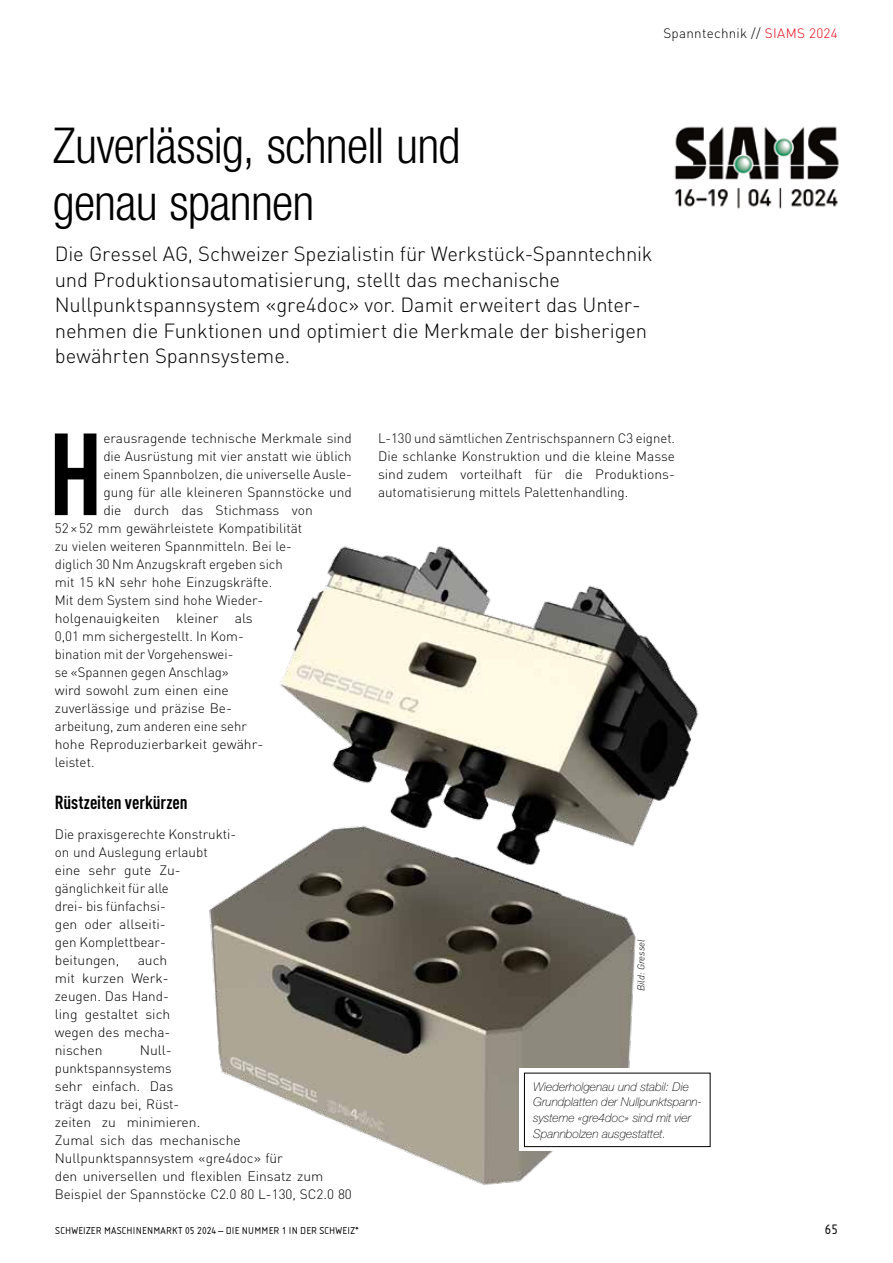
<style>
.page{position:relative;width:893px;height:1263px;background:#fff}
.page>*{position:absolute;margin:0;border:0;box-sizing:border-box;transform-origin:0 0}
.t1{font:700 condensed 114.6px "DIN Pro";color:#000}
.t2{font:300 condensed 49.5px/57px "Helvetica Neue LT Std";letter-spacing:-.015em;color:#000}
.t3{font:300 20.25px/25.5px "DIN Pro";letter-spacing:-.005em;color:#000}
.t4{font:700 condensed 18.75px "DIN Pro";color:#000}
.t5{font:14.25px "Isonorm Pro";color:#000}
.t6{font:300 13.5px/18px "DIN Pro";color:#000}
.t7{font:300 13.5px "DIN Pro";letter-spacing:.02em;color:#000}
.t8{font:italic 100 12px/15.8px "Helvetica Neue LT Std";color:#000}
.t9{font:10.5px "Isonorm Pro";letter-spacing:.02em;color:#000}
.t10{font:italic 300 9.75px "DIN Pro";color:#000}
.s1{color:#e30613}
</style>
<div class="page">
<img style="left:209px;top:546px;width:490px;height:639px">
<div style="left:520px;top:1068px;width:195px;height:83px;background:#fff"></div>
<div style="left:524px;top:1073px;width:186px;height:74px;border:1px solid #000"></div>
<img style="left:674px;top:126px;width:165px;height:83px">
<p class="t7" style="left:663px;top:24px;width:176px">Spanntechnik // <span class="s1">SIAMS 2024</span></p>
<h2 class="t2" style="left:53px;top:117px;width:409px">Zuverlässig, schnell und genau spannen</h2>
<p class="t3" style="left:55px;top:240px;width:599px">Die Gressel AG, Schweizer Spezialistin für Werkstück-Spanntechnik und Produktionsautomatisierung, stellt das mechanische Nullpunktspannsystem «gre4doc» vor. Damit erweitert das Unter&shy;nehmen die Funktionen und optimiert die Merkmale der bisherigen bewährten Spannsysteme.</p>
<h1 class="t1" style="left:48px;top:388px;width:57px">H</h1>
<p class="t6" style="left:103px;top:429px;width:250px">erausragende technische Merkmale sind</p>
<p class="t6" style="left:103px;top:447px;width:250px">die Ausrüstung mit vier anstatt wie üblich</p>
<p class="t6" style="left:103px;top:465px;width:250px">einem Spannbolzen, die universelle Ausle-</p>
<p class="t6" style="left:103px;top:483px;width:250px">gung für alle kleineren Spannstöcke und</p>
<p class="t6" style="left:103px;top:501px;width:211px">die durch das Stichmass von</p>
<p class="t6" style="left:55px;top:519px;width:249px">52×52 mm gewährleistete Kompatibilität</p>
<p class="t6" style="left:55px;top:537px;width:239px">zu vielen weiteren Spannmitteln. Bei le-</p>
<p class="t6" style="left:55px;top:555px;width:230px">diglich 30 Nm Anzugskraft ergeben sich</p>
<p class="t6" style="left:55px;top:573px;width:219px">mit 15 kN sehr hohe Einzugskräfte.</p>
<p class="t6" style="left:55px;top:591px;width:210px">Mit dem System sind hohe Wieder-</p>
<p class="t6" style="left:55px;top:609px;width:199px">holgenauigkeiten kleiner als</p>
<p class="t6" style="left:55px;top:627px;width:190px">0,01 mm sichergestellt. In Kom-</p>
<p class="t6" style="left:55px;top:645px;width:180px">bination mit der Vorgehenswei-</p>
<p class="t6" style="left:55px;top:663px;width:176px">se «Spannen gegen Anschlag»</p>
<p class="t6" style="left:55px;top:681px;width:176px">wird sowohl zum einen eine</p>
<p class="t6" style="left:55px;top:699px;width:179px">zuverlässige und präzise Be-</p>
<p class="t6" style="left:55px;top:717px;width:194px">arbeitung, zum anderen eine sehr</p>
<p class="t6" style="left:55px;top:735px;width:210px">hohe Reproduzierbarkeit gewähr-</p>
<p class="t6" style="left:55px;top:753px;width:41px">leistet.</p>
<h3 class="t4" style="left:55px;top:788px;width:134px">Rüstzeiten verkürzen</h3>
<p class="t6" style="left:55px;top:825px;width:183px">Die praxisgerechte Konstrukti&shy;on und Auslegung erlaubt eine sehr gute Zu&shy;gänglichkeit für alle<br>drei- bis fünfachsi-<br>gen oder allseiti-<br>gen Komplettbear-<br>beitungen,</p>
<p class="t6" style="left:55px;top:951px;width:117px;text-indent:83px">auch mit kurzen Werk&shy;zeugen. Das Hand&shy;ling gestaltet sich wegen des mecha&shy;nischen</p>
<p class="t6" style="left:55px;top:1041px;width:299px;text-indent:85px">Null-<br>punktspannsystems<br>sehr einfach. Das<br>trägt dazu bei, Rüst-<br>zeiten zu minimieren.<br>Zumal sich das mechanische<br>Nullpunktspannsystem «gre4doc» für<br>den universellen und flexiblen Einsatz zum<br>Beispiel der Spannstöcke C2.0 80 L-130, SC2.0 80</p>
<p class="t6" style="left:378px;top:429px;width:299px">L-130 und sämtlichen Zentrischspannern C3 eignet.<br>Die schlanke Konstruktion und die kleine Masse sind zudem vorteilhaft für die Produktions&shy;automatisierung mittels Palettenhandling.</p>
<p class="t10" style="left:635px;top:991px;width:54px;rotate:-90deg">Bild: Gressel</p>
<p class="t8" style="left:533px;top:1078px;width:170px">Wiederholgenau und stabil: Die<br>Grundplatten der Nullpunktspann&shy;systeme «gre4doc» sind mit vier<br>Spannbolzen ausgestattet.</p>
<p class="t9" style="left:55px;top:1225px;width:305px">SCHWEIZER MASCHINENMARKT 05 2024 – DIE NUMMER 1 IN DER SCHWEIZ*</p>
<p class="t5" style="left:825px;top:1221px;width:15px">65</p>
</div>
